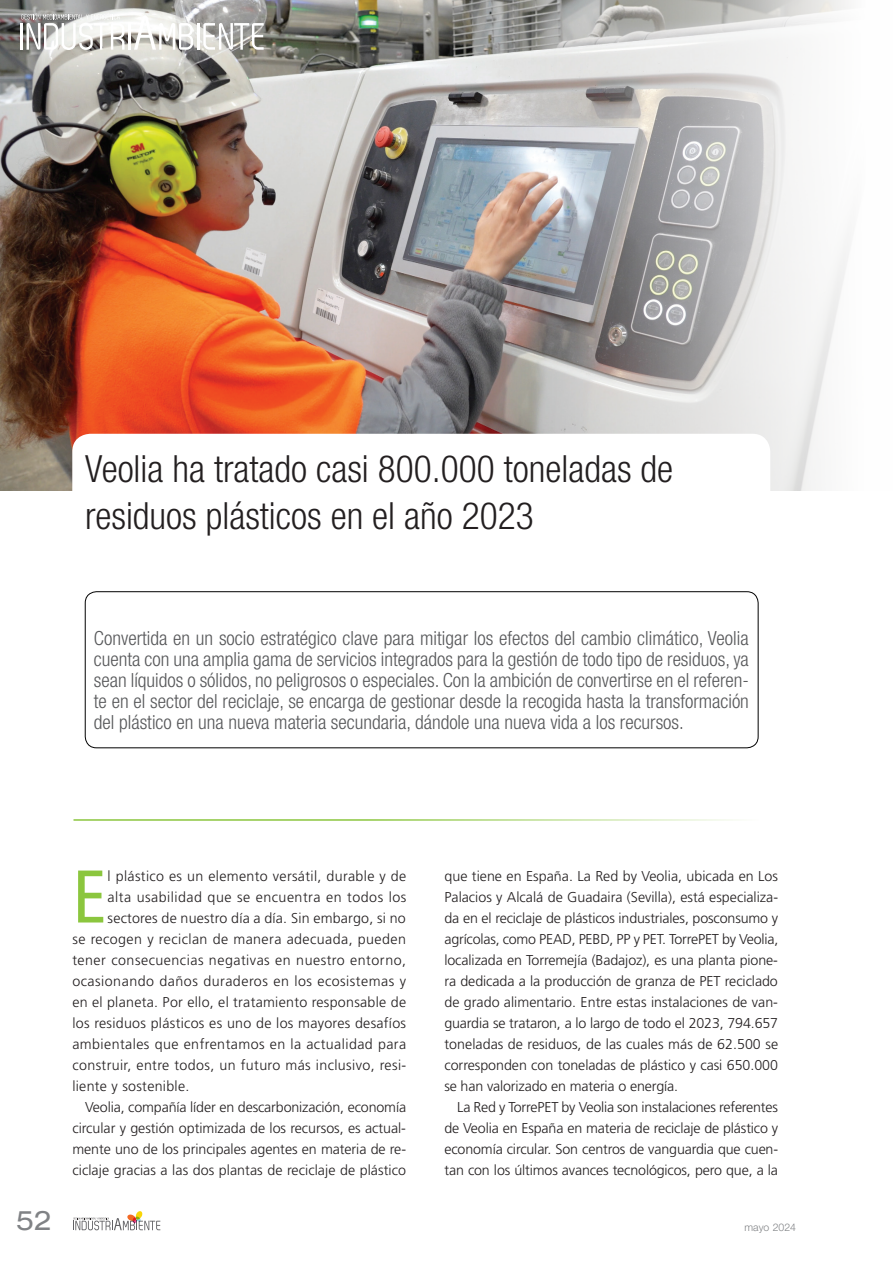
<style>
.page{position:relative;width:893px;height:1263px;background:#fff}
.page>*{position:absolute;margin:0;border:0;box-sizing:border-box;transform-origin:0 0}
.t1{font:condensed 74.4px "Frutiger";color:#8bc63e}
.t2{font:300 condensed 37.5px/46.5px "Helvetica Neue LT Std";color:#231f20}
.t3{font:expanded 27px "Helvetica Neue LT Std";color:#808285}
.t4{font:300 condensed 19.5px/21px "Helvetica Neue LT Std";color:#57585a;text-align:justify}
.t5{font:300 14.25px/21px "Frutiger";letter-spacing:.02em;color:#231f20;text-align:justify}
.t6{font:300 14.25px "Frutiger";color:#231f20}
.t7{font:300 14.25px "Frutiger";letter-spacing:-.01em;color:#231f20}
.t8{font:300 14.25px "Frutiger";letter-spacing:-.005em;color:#231f20}
.t9{font:300 10.5px "Helvetica Neue LT Std";color:#808285}
</style>
<div class="page">
<svg style="left:73px;top:1211px;width:87px;height:19px"></svg>
<img style="left:0;top:0;width:849px;height:490px">
<svg style="left:72px;top:434px;width:698px;height:179px"></svg>
<hr style="left:20px;top:23px;width:3px;height:27px;background:#fff">
<hr style="left:128px;top:23px;width:3px;height:27px;background:#fff">
<svg style="left:134px;top:15px;width:59px;height:35px"></svg>
<hr style="left:197px;top:23px;width:2px;height:27px;background:#fff">
<svg style="left:203px;top:23px;width:61px;height:27px"></svg>
<svg style="left:21px;top:13px;width:104px;height:37px"></svg>
<div style="left:85px;top:591px;width:673px;height:157px;border:1px solid #000;border-radius:11px"></div>
<hr style="left:74px;top:819px;width:705px;height:2px;background:#8bc63e">
<h2 class="t2" style="left:85px;top:445px;width:590px">Veolia ha tratado casi 800.000 toneladas de residuos plásticos en el año 2023</h2>
<p class="t4" style="left:94px;top:628px;width:657px">Convertida en un socio estratégico clave para mitigar los efectos del cambio climático, Veolia cuenta con una amplia gama de servicios integrados para la gestión de todo tipo de residuos, ya sean líquidos o sólidos, no peligrosos o especiales. Con la ambición de convertirse en el referen&shy;te en el sector del reciclaje, se encarga de gestionar desde la recogida hasta la transformación del plástico en una nueva materia secundaria, dándole una nueva vida a los recursos.</p>
<h3 class="t3" style="left:16px;top:1204px;width:38px">52</h3>
<h1 class="t1" style="left:72px;top:853px;width:36px">E</h1>
<p class="t5" style="left:108px;top:865px;width:300px">l plástico es un elemento versátil, durable y de</p>
<p class="t5" style="left:108px;top:886px;width:300px">alta usabilidad que se encuentra en todos los</p>
<p class="t5" style="left:108px;top:907px;width:300px">sectores de nuestro día a día. Sin embargo, si no</p>
<p class="t5" style="left:72px;top:928px;width:335px">se recogen y reciclan de manera adecuada, pueden</p>
<p class="t5" style="left:72px;top:949px;width:335px">tener consecuencias negativas en nuestro entorno,</p>
<p class="t5" style="left:72px;top:970px;width:335px">ocasionando daños duraderos en los ecosistemas y</p>
<p class="t5" style="left:72px;top:991px;width:335px">en el planeta. Por ello, el tratamiento responsable de</p>
<p class="t5" style="left:72px;top:1012px;width:335px">los residuos plásticos es uno de los mayores desafíos</p>
<p class="t5" style="left:72px;top:1033px;width:335px">ambientales que enfrentamos en la actualidad para</p>
<p class="t5" style="left:72px;top:1054px;width:335px">construir, entre todos, un futuro más inclusivo, resi-</p>
<p class="t5" style="left:72px;top:1075px;width:119px">liente y sostenible.</p>
<p class="t7" style="left:85px;top:1098px;width:322px">Veolia, compañía líder en descarbonización, economía</p>
<p class="t6" style="left:72px;top:1119px;width:335px">circular y gestión optimizada de los recursos, es actual-</p>
<p class="t8" style="left:72px;top:1140px;width:335px">mente uno de los principales agentes en materia de re-</p>
<p class="t5" style="left:72px;top:1159px;width:335px">ciclaje gracias a las dos plantas de reciclaje de plástico</p>
<p class="t5" style="left:444px;top:865px;width:335px">que tiene en España. La Red by Veolia, ubicada en Los Palacios y Alcalá de Guadaira (Sevilla), está especializa&shy;da en el reciclaje de plásticos industriales, posconsumo y agrícolas, como PEAD, PEBD, PP y PET. TorrePET by Veolia, localizada en Torremejía (Badajoz), es una planta pione&shy;ra dedicada a la producción de granza de PET reciclado de grado alimentario. Entre estas instalaciones de van&shy;guardia se trataron, a lo largo de todo el 2023, 794.657 toneladas de residuos, de las cuales más de 62.500 se corresponden con toneladas de plástico y casi 650.000 se han valorizado en materia o energía.</p>
<p class="t5" style="left:444px;top:1096px;width:335px;text-indent:13px">La Red y TorrePET by Veolia son instalaciones referentes de Veolia en España en materia de reciclaje de plástico y economía circular. Son centros de vanguardia que cuen&shy;tan con los últimos avances tecnológicos, pero que, a la</p>
<p class="t9" style="left:745px;top:1221px;width:53px">mayo 2024</p>
</div>
